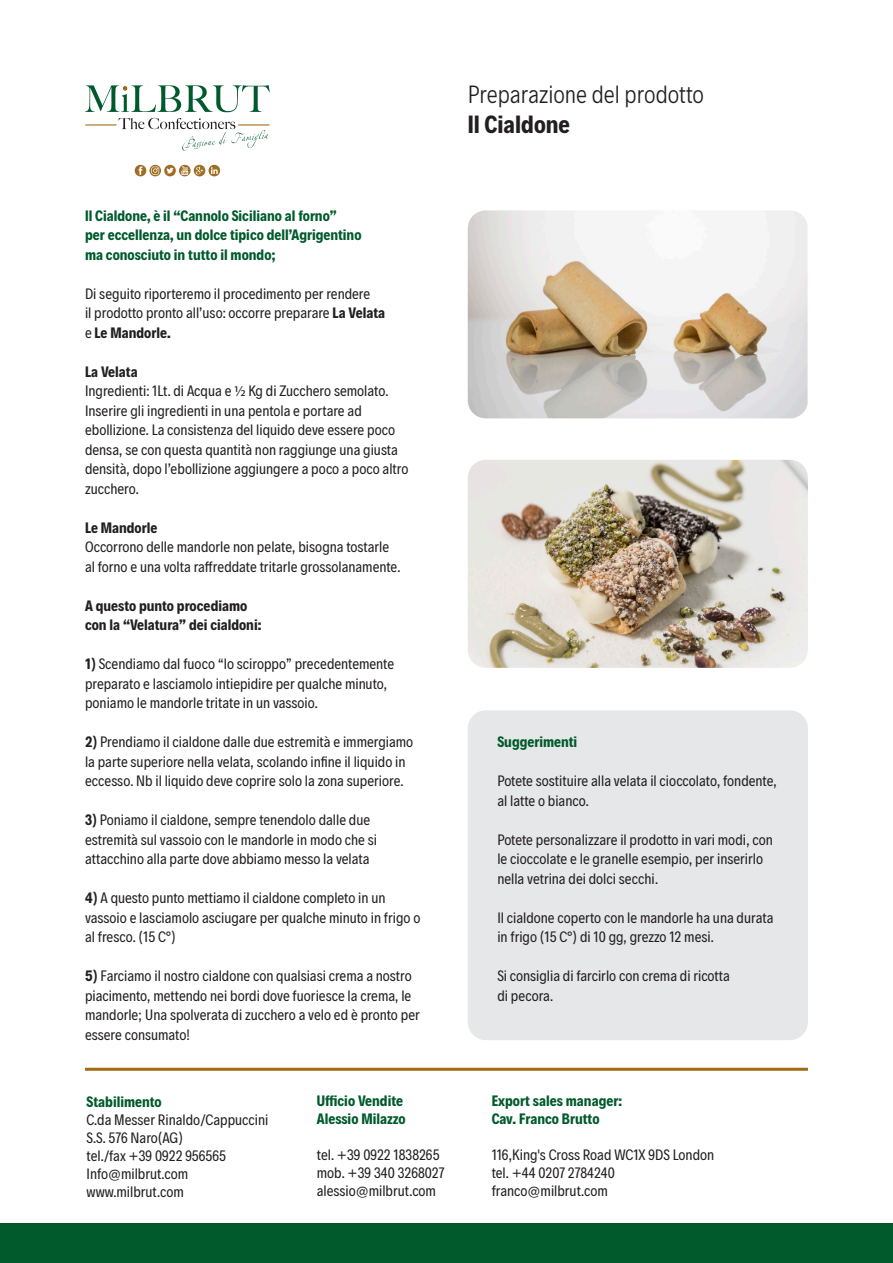
<style>
.page{position:relative;width:893px;height:1263px;background:#fff}
.page>*{position:absolute;margin:0;border:0;box-sizing:border-box;transform-origin:0 0}
.t1{font:300 24.75px "Decalotype";color:#231f20}
.t2{font:700 24.75px "Decalotype";color:#231f20}
.t3{font:15px/19.5px "Decalotype";color:#231f20}
.t4{font:700 15px/18px "Decalotype";color:#005a2c}
.t5{font:700 15px/19.5px "Decalotype";color:#231f20}
.s1{font-weight:700}
.s2{font-family:"Myriad Pro"}
</style>
<div class="page">
<div style="left:0;top:1223px;width:893px;height:40px;background:#005a2c"></div>
<img style="left:468px;top:460px;width:340px;height:208px">
<img style="left:468px;top:210px;width:339px;height:208px">
<hr style="left:85px;top:1068px;width:723px;height:3px;background:#a16910">
<div style="left:468px;top:710px;width:340px;height:330px;background:#e6e7e9;border-radius:18px"></div>
<hr style="left:85px;top:124px;width:32px;height:1px;background:#a16910">
<svg style="left:85px;top:85px;width:185px;height:27px"></svg>
<svg style="left:118px;top:118px;width:152px;height:33px"></svg>
<svg style="left:135px;top:165px;width:85px;height:11px"></svg>
<h1 class="t1" style="left:468px;top:77px;width:238px">Preparazione del prodotto</h1>
<h1 class="t2" style="left:468px;top:107px;width:104px">Il Cialdone</h1>
<p class="t4" style="left:85px;top:205px;width:278px;line-height:19.5px">Il Cialdone, è il “Cannolo Siciliano al forno”<br>per eccellenza, un dolce tipico dell’Agrigentino ma conosciuto in tutto il mondo;</p>
<p class="t3" style="left:85px;top:283px;width:302px">Di seguito riporteremo il procedimento per rendere<br>il prodotto pronto all’uso: occorre preparare <span class="s1">La Velata </span>e <span class="s1">Le Mandorle.</span></p>
<p class="t3" style="left:85px;top:361px;width:325px"><span class="s1">La Velata<br></span>Ingredienti: 1Lt. di Acqua e <span class="s2">½</span> Kg di Zucchero semolato.<br>Inserire gli ingredienti in una pentola e portare ad ebollizione. La consistenza del liquido deve essere poco densa, se con questa quantità non raggiunge una giusta densità, dopo l’ebollizione aggiungere a poco a poco altro zucchero.</p>
<p class="t5" style="left:85px;top:517px;width:74px">Le Mandorle</p>
<p class="t3" style="left:85px;top:536px;width:317px">Occorrono delle mandorle non pelate, bisogna tostarle al forno e una volta raffreddate tritarle grossolanamente.</p>
<p class="t5" style="left:85px;top:595px;width:178px">A questo punto procediamo con la “Velatura” dei cialdoni:</p>
<p class="t3" style="left:85px;top:653px;width:311px"><span class="s1">1)</span> Scendiamo dal fuoco “lo sciroppo” precedentemente preparato e lasciamolo intiepidire per qualche minuto, poniamo le mandorle tritate in un vassoio.</p>
<p class="t3" style="left:85px;top:731px;width:330px"><span class="s1">2)</span> Prendiamo il cialdone dalle due estremità e immergiamo la parte superiore nella velata, scolando infine il liquido in eccesso. Nb il liquido deve coprire solo la zona superiore.</p>
<p class="t3" style="left:85px;top:809px;width:293px"><span class="s1">3)</span> Poniamo il cialdone, sempre tenendolo dalle due estremità sul vassoio con le mandorle in modo che si attacchino alla parte dove abbiamo messo la velata</p>
<p class="t3" style="left:85px;top:887px;width:337px"><span class="s1">4)</span> A questo punto mettiamo il cialdone completo in un vassoio e lasciamolo asciugare per qualche minuto in frigo o al fresco. (15 C°)</p>
<p class="t3" style="left:85px;top:965px;width:336px"><span class="s1">5)</span> Farciamo il nostro cialdone con qualsiasi crema a nostro piacimento, mettendo nei bordi dove fuoriesce la crema, le mandorle; Una spolverata di zucchero a velo ed è pronto per essere consumato!</p>
<p class="t4" style="left:87px;top:1092px;width:77px">Stabilimento</p>
<p class="t3" style="left:87px;top:1110px;width:183px;line-height:18px">C.da Messer Rinaldo/Cappuccini<br>S.S. 576 Naro(AG)<br>tel./fax +39 0922 956565<br>Info@milbrut.com www.milbrut.com</p>
<p class="t4" style="left:317px;top:1091px;width:90px">Ufficio Vendite<br>Alessio Milazzo</p>
<p class="t3" style="left:317px;top:1145px;width:129px;line-height:18px">tel. +39 0922 1838265 mob. +39 340 3268027 alessio@milbrut.com</p>
<p class="t4" style="left:497px;top:732px;width:81px">Suggerimenti</p>
<p class="t3" style="left:497px;top:771px;width:281px">Potete sostituire alla velata il cioccolato, fondente, al latte o bianco.</p>
<p class="t3" style="left:497px;top:829px;width:277px">Potete personalizzare il prodotto in vari modi, con le cioccolate e le granelle esempio, per inserirlo nella vetrina dei dolci secchi.</p>
<p class="t3" style="left:497px;top:907px;width:278px">Il cialdone coperto con le mandorle ha una durata in frigo (15 C°) di 10 gg, grezzo 12 mesi.</p>
<p class="t3" style="left:497px;top:966px;width:234px">Si consiglia di farcirlo con crema di ricotta di pecora.</p>
<p class="t4" style="left:492px;top:1091px;width:132px">Export sales manager:<br>Cav. Franco Brutto</p>
<p class="t3" style="left:492px;top:1145px;width:224px;line-height:18px">116,King's Cross Road WC1X 9DS London tel. +44 0207 2784240 franco@milbrut.com</p>
</div>
